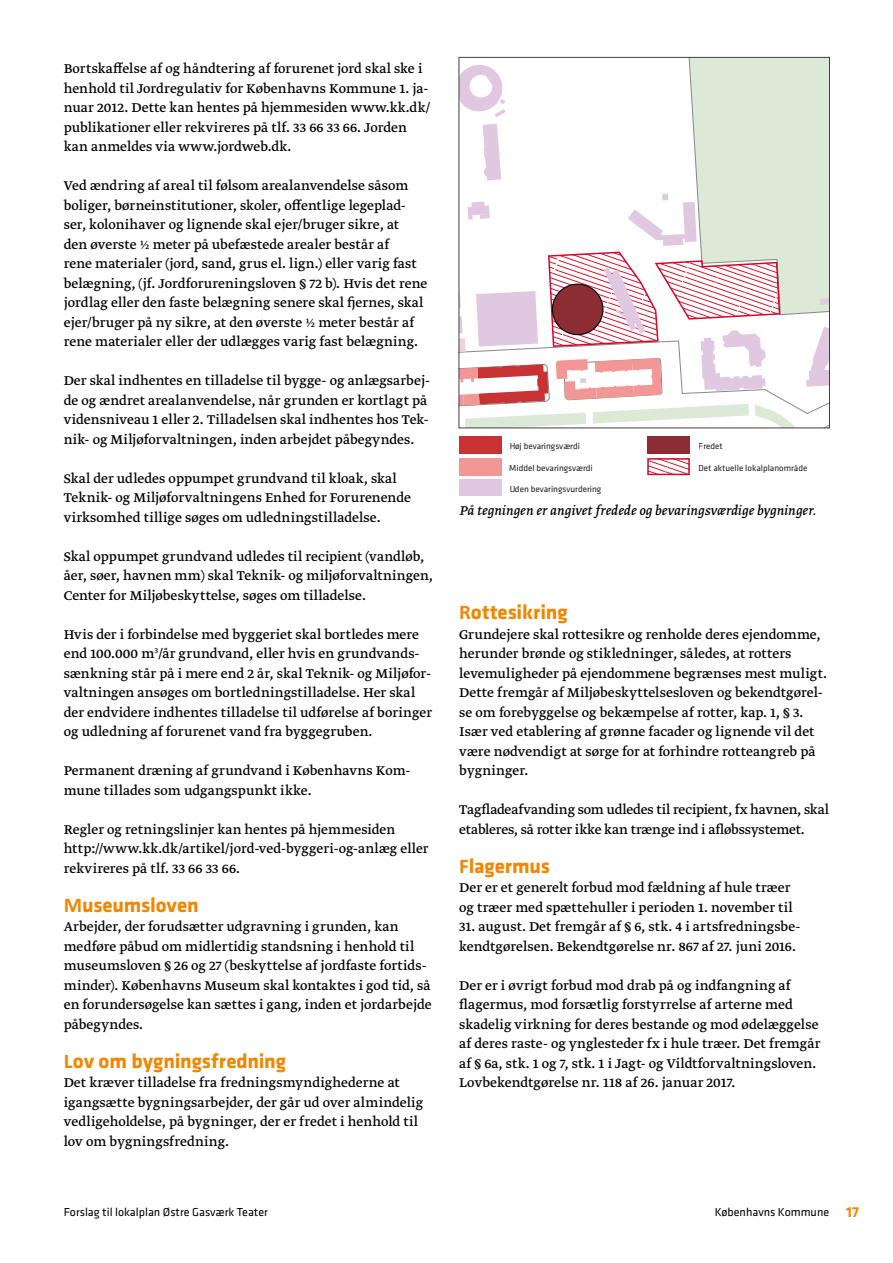
<style>
.page{position:relative;width:893px;height:1263px;background:#fff}
.page>*{position:absolute;margin:0;border:0;box-sizing:border-box;transform-origin:0 0}
.t1{font:700 21px "Klavika";letter-spacing:-.005em;color:#f18700}
.t2{font:15px/19.5px "Greta Text";color:#000}
.t3{font:italic 15px "Greta Text";letter-spacing:.005em;color:#000}
.t4{font:12px "Klavika";color:#000}
.t5{font:9px "Klavika";color:#221e20}
.s1{font-family:"Calibri"}
.s2{font-weight:700;font-size:15px;color:#f18700}
</style>
<div class="page">
<div style="left:647px;top:437px;width:43px;height:17px;background:#8c2c33"></div>
<svg style="left:647px;top:458px;width:43px;height:17px"></svg>
<div style="left:459px;top:437px;width:43px;height:17px;background:#c83232"></div>
<div style="left:459px;top:458px;width:43px;height:17px;background:#f29696"></div>
<div style="left:459px;top:480px;width:43px;height:16px;background:#e0c7e0"></div>
<svg style="left:461px;top:59px;width:367px;height:367px"></svg>
<div style="left:459px;top:57px;width:371px;height:371px;border:1px solid #403f44"></div>
<p class="t2" style="left:64px;top:60px;width:368px">Bortskaffelse af og håndtering af forurenet jord skal ske i henhold til Jordregulativ for Københavns Kommune 1. ja&shy;nuar 2012. Dette kan hentes på hjemmesiden www.kk.dk/ publikationer eller rekvireres på tlf. 33 66 33 66. Jorden kan anmeldes via www.jordweb.dk.</p>
<p class="t2" style="left:64px;top:177px;width:365px">Ved ændring af areal til følsom arealanvendelse såsom boliger, børneinstitutioner, skoler, offentlige legeplad&shy;ser, kolonihaver og lignende skal ejer/bruger sikre, at<br>den øverste ½ meter på ubefæstede arealer består af<br>rene materialer (jord, sand, grus el. lign.) eller varig fast belægning, (jf. Jordforureningsloven § 72 b). Hvis det rene jordlag eller den faste belægning senere skal fjernes, skal ejer/bruger på ny sikre, at den øverste ½ meter består af rene materialer eller der udlægges varig fast belægning.</p>
<p class="t2" style="left:64px;top:372px;width:368px">Der skal indhentes en tilladelse til bygge- og anlægsarbej&shy;de og ændret arealanvendelse, når grunden er kortlagt på vidensniveau 1 eller 2. Tilladelsen skal indhentes hos Tek&shy;nik- og Miljøforvaltningen, inden arbejdet påbegyndes.</p>
<p class="t2" style="left:64px;top:469px;width:349px">Skal der udledes oppumpet grundvand til kloak, skal<br>Teknik- og Miljøforvaltningens Enhed for Forurenende virksomhed tillige søges om udledningstilladelse.</p>
<p class="t2" style="left:64px;top:547px;width:371px">Skal oppumpet grundvand udledes til recipient (vandløb, åer, søer, havnen mm) skal Teknik- og miljøforvaltningen,<br>Center for Miljøbeskyttelse, søges om tilladelse.</p>
<p class="t2" style="left:64px;top:625px;width:370px">Hvis der i forbindelse med byggeriet skal bortledes mere end 100.000 m<sup>3</sup>/år grundvand, eller hvis en grundvands&shy;sænkning står på i mere end 2 år, skal Teknik- og Miljøfor&shy;valtningen ansøges om bortledningstilladelse. Her skal der endvidere indhentes tilladelse til udførelse af boringer og udledning af forurenet vand fra byggegruben.</p>
<p class="t2" style="left:64px;top:762px;width:348px">Permanent dræning af grundvand i Københavns Kom&shy;mune tillades som udgangspunkt ikke.</p>
<p class="t2" style="left:64px;top:820px;width:366px">Regler og retningslinjer kan hentes på hjemmesiden http://www.kk.dk/artikel/jord-ved-byggeri-og-anlæg eller rekvireres på tlf. 33 66 33 66.</p>
<h1 class="t1" style="left:64px;top:896px;width:136px"><span class="s1">M</span>useumsloven</h1>
<p class="t2" style="left:64px;top:918px;width:369px">Arbejder, der forudsætter udgravning i grunden, kan medføre påbud om midlertidig standsning i henhold til museumsloven § 26 og 27 (beskyttelse af jordfaste fortids&shy;minder). Københavns Museum skal kontaktes i god tid, så en forundersøgelse kan sættes i gang, inden et jordarbejde påbegyndes.</p>
<h1 class="t1" style="left:64px;top:1052px;width:224px"><span class="s1">L</span>ov om bygningsfredning</h1>
<p class="t2" style="left:64px;top:1074px;width:361px">Det kræver tilladelse fra fredningsmyndighederne at igangsætte bygningsarbejder, der går ud over almindelig vedligeholdelse, på bygninger, der er fredet i henhold til lov om bygningsfredning.</p>
<p class="t5" style="left:509px;top:443px;width:72px">Høj bevaringsværdi</p>
<p class="t5" style="left:509px;top:464px;width:85px">Middel bevaringsværdi</p>
<p class="t5" style="left:509px;top:486px;width:93px">Uden bevaringsvurdering</p>
<p class="t5" style="left:699px;top:443px;width:26px">Fredet</p>
<p class="t5" style="left:698px;top:464px;width:110px">Det aktuelle lokalplanområde</p>
<p class="t3" style="left:459px;top:505px;width:358px">På tegningen er angivet fredede og bevaringsværdige bygninger.</p>
<h1 class="t1" style="left:459px;top:604px;width:110px"><span class="s1">R</span>ottesikring</h1>
<p class="t2" style="left:459px;top:625px;width:369px">Grundejere skal rottesikre og renholde deres ejendomme, herunder brønde og stikledninger, således, at rotters levemuligheder på ejendommene begrænses mest muligt.<br>Dette fremgår af Miljøbeskyttelsesloven og bekendtgørel&shy;se om forebyggelse og bekæmpelse af rotter, kap. 1, § 3.<br>Især ved etablering af grønne facader og lignende vil det være nødvendigt at sørge for at forhindre rotteangreb på bygninger.</p>
<p class="t2" style="left:459px;top:801px;width:371px">Tagfladeafvanding som udledes til recipient, fx havnen, skal etableres, så rotter ikke kan trænge ind i afløbssystemet.</p>
<h1 class="t1" style="left:459px;top:857px;width:92px"><span class="s1">F</span>lagermus</h1>
<p class="t2" style="left:459px;top:879px;width:335px">Der er et generelt forbud mod fældning af hule træer og træer med spættehuller i perioden 1. november til</p>
<p class="t2" style="left:459px;top:918px;width:343px">31. august. Det fremgår af § 6, stk. 4 i artsfredningsbe&shy;kendtgørelsen. Bekendtgørelse nr. 867 af 27. juni 2016.</p>
<p class="t2" style="left:459px;top:976px;width:363px">Der er i øvrigt forbud mod drab på og indfangning af flagermus, mod forsætlig forstyrrelse af arterne med skadelig virkning for deres bestande og mod ødelæggelse af deres raste- og ynglesteder fx i hule træer. Det fremgår af § 6a, stk. 1 og 7, stk. 1 i Jagt- og Vildtforvaltningsloven.<br>Lovbekendtgørelse nr. 118 af 26. januar 2017.</p>
<p class="t4" style="left:64px;top:1207px;width:206px">Forslag til lokalplan Østre Gasværk Teater</p>
<p class="t4" style="left:715px;top:1207px;width:146px">Københavns Kommune <span class="s2">17</span></p>
</div>
